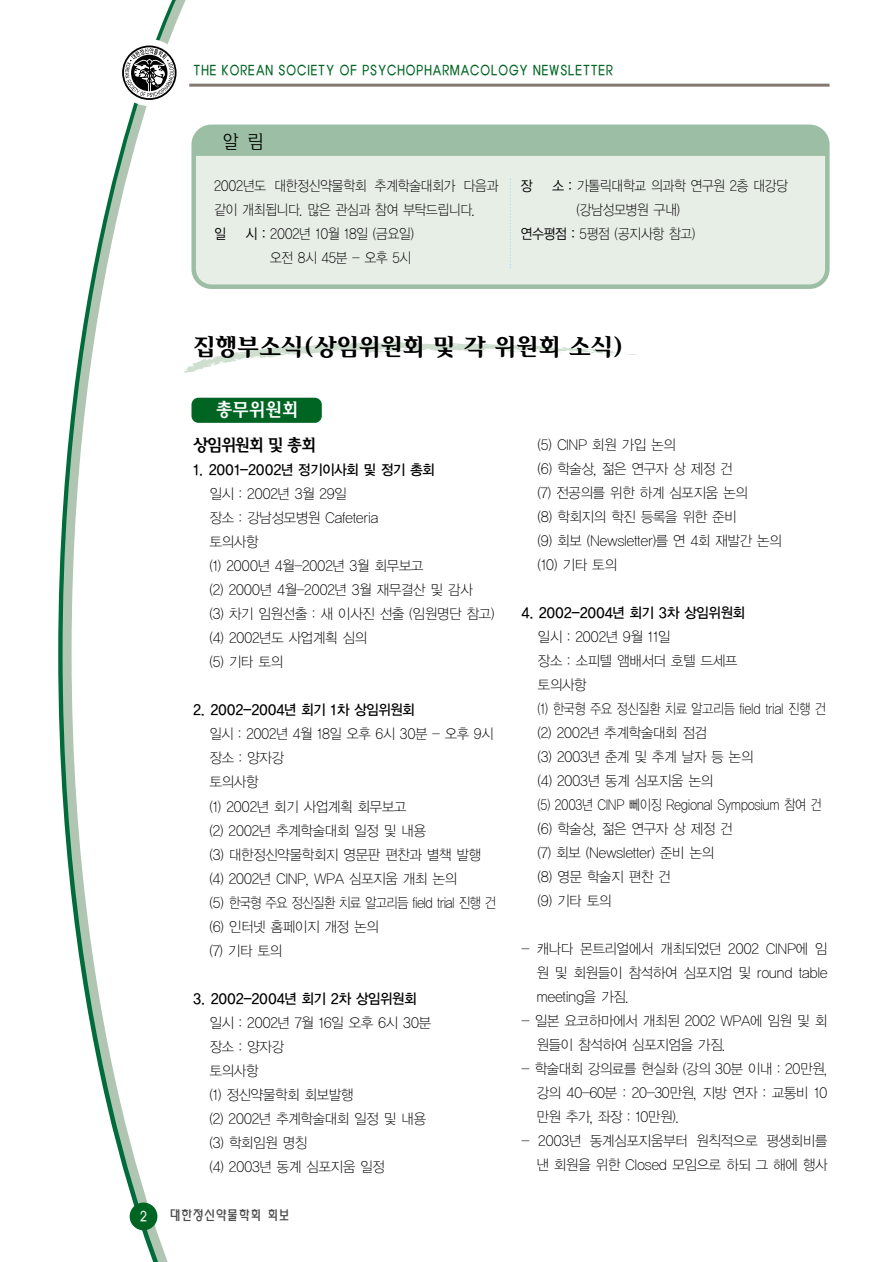
<style>
.page{position:relative;width:893px;height:1262px;background:#fff}
.page>*{position:absolute;margin:0;border:0;box-sizing:border-box;transform-origin:0 0}
.t1{font:24px "Iris M";letter-spacing:-.04em;color:#000;scale:.95 1}
.t2{font:18px "Soma M";letter-spacing:-.04em;color:#fff;scale:.95 1}
.t3{font:18px "Soma L";color:#000;scale:.9 1}
.t4{font:16.5px "Soma M";letter-spacing:-.115em;color:#000;scale:.95 1}
.t5{font:14.25px/24px "YGO11";letter-spacing:-.105em;color:#000;scale:.95 1}
.t6{font:14.25px/24px "YGO11";letter-spacing:-.105em;color:#000;scale:.93 1}
.t7{font:14.25px/24px "YGO11";letter-spacing:-.105em;color:#000;scale:.9 1}
.t8{font:14.25px "YGO13";letter-spacing:-.11em;color:#000;scale:.95 1}
.t9{font:14.25px "YGO12";color:#000;scale:.9 1}
.t10{font:12.75px "Yhead L";letter-spacing:-.05em;color:#006523;scale:.8 1}
.t11{font:12.75px "Yhead L";letter-spacing:-.05em;color:#4d4d4d;scale:.95 1}
.t12{font:12.75px "Yhead L";color:#fff;scale:.8 1}
.s1{font-family:"YGO12"}
</style>
<div class="page">
<svg style="left:58px;top:0;width:134px;height:1261px"></svg>
<div style="left:116px;top:39px;width:67px;height:67px;background:#fff;border-radius:50%"></div>
<div style="left:122px;top:46px;width:54px;height:54px;border:2px solid #000;border-radius:50%"></div>
<svg style="left:125px;top:48px;width:49px;height:49px"></svg>
<svg style="left:183px;top:341px;width:453px;height:32px"></svg>
<div style="left:130px;top:1202px;width:27px;height:28px;background:#006523;border-radius:50%"></div>
<div style="left:191px;top:398px;width:131px;height:25px;background:#006523;border-radius:7px"></div>
<hr style="left:189px;top:84px;width:640px;height:3px;background:#847872">
<div style="left:194px;top:127px;width:633px;height:160px;background:#e7eee6;border-radius:18px"></div>
<div style="left:191px;top:124px;width:638px;height:165px;border:4px solid #9cbea4;border-radius:18px"></div>
<div style="left:193px;top:126px;width:633px;height:30px;background:#9cbea4"></div>
<svg style="left:510px;top:179px;width:1px;height:90px"></svg>
<p class="t10" style="left:193px;top:64px;width:527px">THE KOREAN SOCIETY OF PSYCHOPHARMACOLOGY NEWSLETTER</p>
<p class="t3" style="left:222px;top:134px;width:48px">알 림</p>
<p class="t7" style="left:214px;top:175px;width:318px">2002년도 대한정신약물학회 추계학술대회가 다음과 같이 개최됩니다. 많은 관심과 참여 부탁드립니다.</p>
<p class="t9" style="left:214px;top:227px;width:16px">일</p>
<p class="t7" style="left:245px;top:223px;width:189px;text-align:right"><span class="s1">시 :</span> 2002년 10월 18일 (금요일) 오전 8시 45분 - 오후 5시</p>
<p class="t9" style="left:520px;top:179px;width:16px">장</p>
<p class="t7" style="left:552px;top:175px;width:264px"><span class="s1">소 :</span> 가톨릭대학교 의과학 연구원 2층 대강당</p>
<p class="t7" style="left:576px;top:199px;width:117px">(강남성모병원 구내)</p>
<p class="t7" style="left:520px;top:223px;width:196px"><span class="s1">연수평점 :</span> 5평점 (공지사항 참고)</p>
<h1 class="t1" style="left:193px;top:336px;width:456px">집행부소식(상임위원회 및 각 위원회 소식)</h1>
<p class="t2" style="left:216px;top:402px;width:89px">총무위원회</p>
<p class="t4" style="left:193px;top:438px;width:131px">상임위원회 및 총회</p>
<p class="t8" style="left:193px;top:463px;width:256px">1. 2001-2002년 정기이사회 및 정기 총회</p>
<p class="t5" style="left:209px;top:483px;width:302px">일시 : 2002년 3월 29일<br>장소 : 강남성모병원 Cafeteria<br>토의사항<br>(1) 2000년 4월-2002년 3월 회무보고<br>(2) 2000년 4월-2002년 3월 재무결산 및 감사<br>(3) 차기 임원선출 : 새 이사진 선출 (임원명단 참고) (4) 2002년도 사업계획 심의<br>(5) 기타 토의</p>
<p class="t8" style="left:193px;top:703px;width:236px">2. 2002-2004년 회기 1차 상임위원회</p>
<p class="t6" style="left:209px;top:723px;width:311px">일시 : 2002년 4월 18일 오후 6시 30분 - 오후 9시 장소 : 양자강<br>토의사항<br>(1) 2002년 회기 사업계획 회무보고<br>(2) 2002년 추계학술대회 일정 및 내용<br>(3) 대한정신약물학회지 영문판 편찬과 별책 발행 (4) 2002년 CINP, WPA 심포지움 개최 논의<br>(5) 한국형 주요 정신질환 치료 알고리듬 field trial 진행 건 (6) 인터넷 홈페이지 개정 논의<br>(7) 기타 토의</p>
<p class="t8" style="left:193px;top:991px;width:237px">3. 2002-2004년 회기 2차 상임위원회</p>
<p class="t5" style="left:209px;top:1011px;width:236px">일시 : 2002년 7월 16일 오후 6시 30분 장소 : 양자강<br>토의사항<br>(1) 정신약물학회 회보발행<br>(2) 2002년 추계학술대회 일정 및 내용 (3) 학회임원 명칭<br>(4) 2003년 동계 심포지움 일정</p>
<p class="t12" style="left:139px;top:1210px;width:12px">2</p>
<p class="t11" style="left:169px;top:1209px;width:129px">대한정신약물학회 회보</p>
<p class="t5" style="left:537px;top:433px;width:259px">(5) CINP 회원 가입 논의<br>(6) 학술상, 젊은 연구자 상 제정 건<br>(7) 전공의를 위한 하계 심포지움 논의<br>(8) 학회지의 학진 등록을 위한 준비<br>(9) 회보 (Newsletter)를 연 4회 재발간 논의 (10) 기타 토의</p>
<p class="t8" style="left:521px;top:606px;width:238px">4. 2002-2004년 회기 3차 상임위원회</p>
<p class="t5" style="left:537px;top:625px;width:306px">일시 : 2002년 9월 11일<br>장소 : 소피텔 앰배서더 호텔 드세프<br>토의사항<br>(1) 한국형 주요 정신질환 치료 알고리듬 field trial 진행 건 (2) 2002년 추계학술대회 점검<br>(3) 2003년 춘계 및 추계 날자 등 논의<br>(4) 2003년 동계 심포지움 논의<br>(5) 2003년 CINP 뻬이징 Regional Symposium 참여 건 (6) 학술상, 젊은 연구자 상 제정 건<br>(7) 회보 (Newsletter) 준비 논의<br>(8) 영문 학술지 편찬 건<br>(9) 기타 토의</p>
<p class="t5" style="left:536px;top:937px;width:309px;text-align:justify;text-indent:-15px">- 캐나다 몬트리얼에서 개최되었던 2002 CINP에 임 원 및 회원들이 참석하여 심포지엄 및 round table meeting을 가짐.</p>
<p class="t5" style="left:536px;top:1009px;width:309px;text-indent:-15px">- 일본 요코하마에서 개최된 2002 WPA에 임원 및 회 원들이 참석하여 심포지엄을 가짐.</p>
<p class="t5" style="left:536px;top:1057px;width:309px;text-align:justify;text-indent:-15px">- 학술대회 강의료를 현실화 (강의 30분 이내 : 20만원, 강의 40-60분 : 20-30만원, 지방 연자 : 교통비 10 만원 추가, 좌장 : 10만원).</p>
<p class="t5" style="left:521px;top:1129px;width:324px;text-align:right">- 2003년 동계심포지움부터 원칙적으로 평생회비를 낸 회원을 위한 Closed 모임으로 하되 그 해에 행사</p>
</div>
